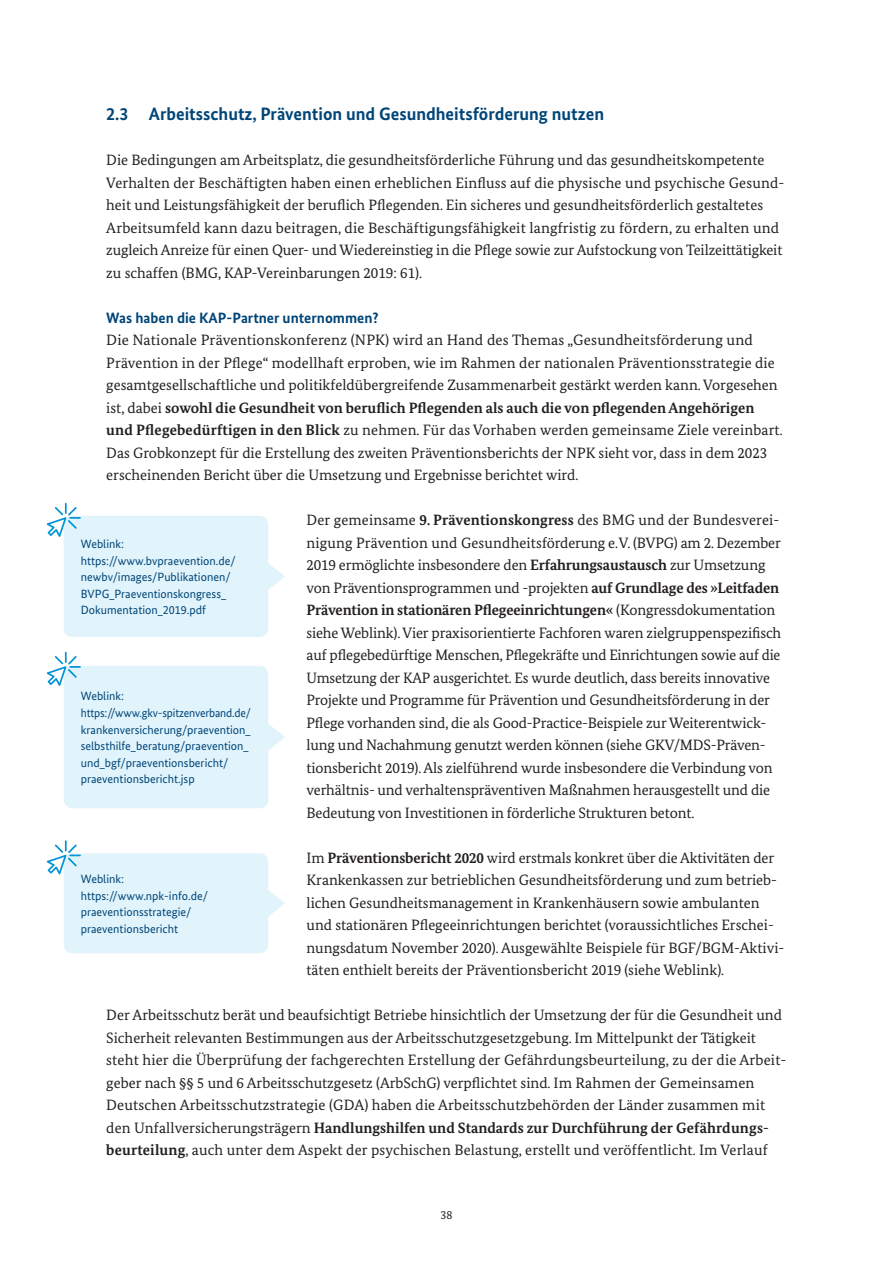
<style>
.page{position:relative;width:893px;height:1263px;background:#fff}
.page>*{position:absolute;margin:0;border:0;box-sizing:border-box;transform-origin:0 0}
.t1{font:700 18px "Bundes Sans";color:#004578}
.t2{font:15px/22.5px "Bundes Serif";color:#231f20}
.t3{font:700 15px "Bundes Sans";color:#004578}
.t4{font:12px/16.5px "Bundes Sans";color:#004578}
.t5{font:12px "Bundes Serif";color:#231f20}
.s1{font-weight:700}
</style>
<div class="page">
<svg style="left:268px;top:563px;width:17px;height:27px"></svg>
<div style="left:64px;top:516px;width:204px;height:121px;background:#e1f4fc;border-radius:9px"></div>
<svg style="left:47px;top:503px;width:34px;height:34px"></svg>
<svg style="left:268px;top:890px;width:17px;height:27px"></svg>
<div style="left:64px;top:853px;width:204px;height:100px;background:#e1f4fc;border-radius:9px"></div>
<svg style="left:47px;top:840px;width:34px;height:34px"></svg>
<svg style="left:268px;top:724px;width:17px;height:27px"></svg>
<div style="left:64px;top:666px;width:204px;height:142px;background:#e1f4fc;border-radius:9px"></div>
<svg style="left:47px;top:652px;width:34px;height:34px"></svg>
<p class="t1" style="left:106px;top:104px;width:499px">2.3 Arbeitsschutz, Prävention und Gesundheitsförderung nutzen</p>
<p class="t2" style="left:106px;top:149px;width:679px">Die Bedingungen am Arbeitsplatz, die gesundheitsförderliche Führung und das gesundheitskompetente Verhalten der Beschäftigten haben einen erheblichen Einfluss auf die physische und psychische Gesund&shy;heit und Leistungsfähigkeit der beruflich Pflegenden. Ein sicheres und gesundheitsförderlich gestaltetes Arbeitsumfeld kann dazu beitragen, die Beschäftigungsfähigkeit langfristig zu fördern, zu erhalten und zugleich Anreize für einen Quer- und Wiedereinstieg in die Pflege sowie zur Aufstockung von Teilzeittätigkeit zu schaffen (BMG, KAP-Vereinbarungen 2019: 61).</p>
<p class="t3" style="left:106px;top:309px;width:274px">Was haben die KAP-Partner unternommen?</p>
<p class="t2" style="left:106px;top:329px;width:678px">Die Nationale Präventionskonferenz (NPK) wird an Hand des Themas „Gesundheitsförderung und Prävention in der Pflege“ modellhaft erproben, wie im Rahmen der nationalen Präventionsstrategie die gesamtgesellschaftliche und politikfeldübergreifende Zusammenarbeit gestärkt werden kann. Vorgesehen ist, dabei <span class="s1">sowohl die Gesundheit von beruflich Pflegenden als auch die von pflegenden Angehörigen und Pflegebedürftigen in den Blick</span> zu nehmen. Für das Vorhaben werden gemeinsame Ziele vereinbart.<br>Das Grobkonzept für die Erstellung des zweiten Präventionsberichts der NPK sieht vor, dass in dem 2023 erscheinenden Bericht über die Umsetzung und Ergebnisse berichtet wird.</p>
<p class="t2" style="left:306px;top:509px;width:476px">Der gemeinsame <span class="s1">9. Präventionskongress</span> des BMG und der Bundesverei&shy;nigung Prävention und Gesundheitsförderung e.V. (BVPG) am 2. Dezember 2019 ermöglichte insbesondere den <span class="s1">Erfahrungsaustausch</span> zur Umsetzung von Präventionsprogrammen und -projekten <span class="s1">auf Grundlage des »Leitfaden Prävention in stationären Pflegeeinrichtungen«</span> (Kongressdokumentation siehe Weblink). Vier praxisorientierte Fachforen waren zielgruppenspezifisch auf pflegebedürftige Menschen, Pflegekräfte und Einrichtungen sowie auf die Umsetzung der KAP ausgerichtet. Es wurde deutlich, dass bereits innovative Projekte und Programme für Prävention und Gesundheitsförderung in der Pflege vorhanden sind, die als Good-Practice-Beispiele zur Weiterentwick&shy;lung und Nachahmung genutzt werden können (siehe GKV/MDS-Präven&shy;tionsbericht 2019). Als zielführend wurde insbesondere die Verbindung von verhältnis- und verhaltenspräventiven Maßnahmen herausgestellt und die Bedeutung von Investitionen in förderliche Strukturen betont.</p>
<p class="t2" style="left:306px;top:846px;width:479px">Im <span class="s1">Präventionsbericht 2020</span> wird erstmals konkret über die Aktivitäten der Krankenkassen zur betrieblichen Gesundheitsförderung und zum betrieb&shy;lichen Gesundheitsmanagement in Krankenhäusern sowie ambulanten und stationären Pflegeeinrichtungen berichtet (voraussichtliches Erschei&shy;nungsdatum November 2020). Ausgewählte Beispiele für BGF/BGM-Aktivi&shy;täten enthielt bereits der Präventionsbericht 2019 (siehe Weblink).</p>
<p class="t2" style="left:106px;top:1004px;width:680px">Der Arbeitsschutz berät und beaufsichtigt Betriebe hinsichtlich der Umsetzung der für die Gesundheit und Sicherheit relevanten Bestimmungen aus der Arbeitsschutzgesetzgebung. Im Mittelpunkt der Tätigkeit steht hier die Überprüfung der fachgerechten Erstellung der Gefährdungsbeurteilung, zu der die Arbeit&shy;geber nach §§ 5 und 6 Arbeitsschutzgesetz (ArbSchG) verpflichtet sind. Im Rahmen der Gemeinsamen Deutschen Arbeitsschutzstrategie (GDA) haben die Arbeitsschutzbehörden der Länder zusammen mit den Unfallversicherungsträgern <span class="s1">Handlungshilfen und Standards zur Durchführung der Gefährdungs&shy;beurteilung</span>, auch unter dem Aspekt der psychischen Belastung, erstellt und veröffentlicht. Im Verlauf</p>
<p class="t4" style="left:81px;top:536px;width:156px">Weblink: https://www.bvpraevention.de/ newbv/images/Publikationen/<br>BVPG_Praeventionskongress_<br>Dokumentation_2019.pdf</p>
<p class="t4" style="left:81px;top:688px;width:172px">Weblink: https://www.gkv-spitzenverband.de/ krankenversicherung/praevention_ selbsthilfe_beratung/praevention_ und_bgf/praeventionsbericht/ praeventionsbericht.jsp</p>
<p class="t4" style="left:81px;top:871px;width:129px">Weblink: https://www.npk-info.de/ praeventionsstrategie/ praeventionsbericht</p>
<p class="t5" style="left:440px;top:1208px;width:13px">38</p>
</div>
